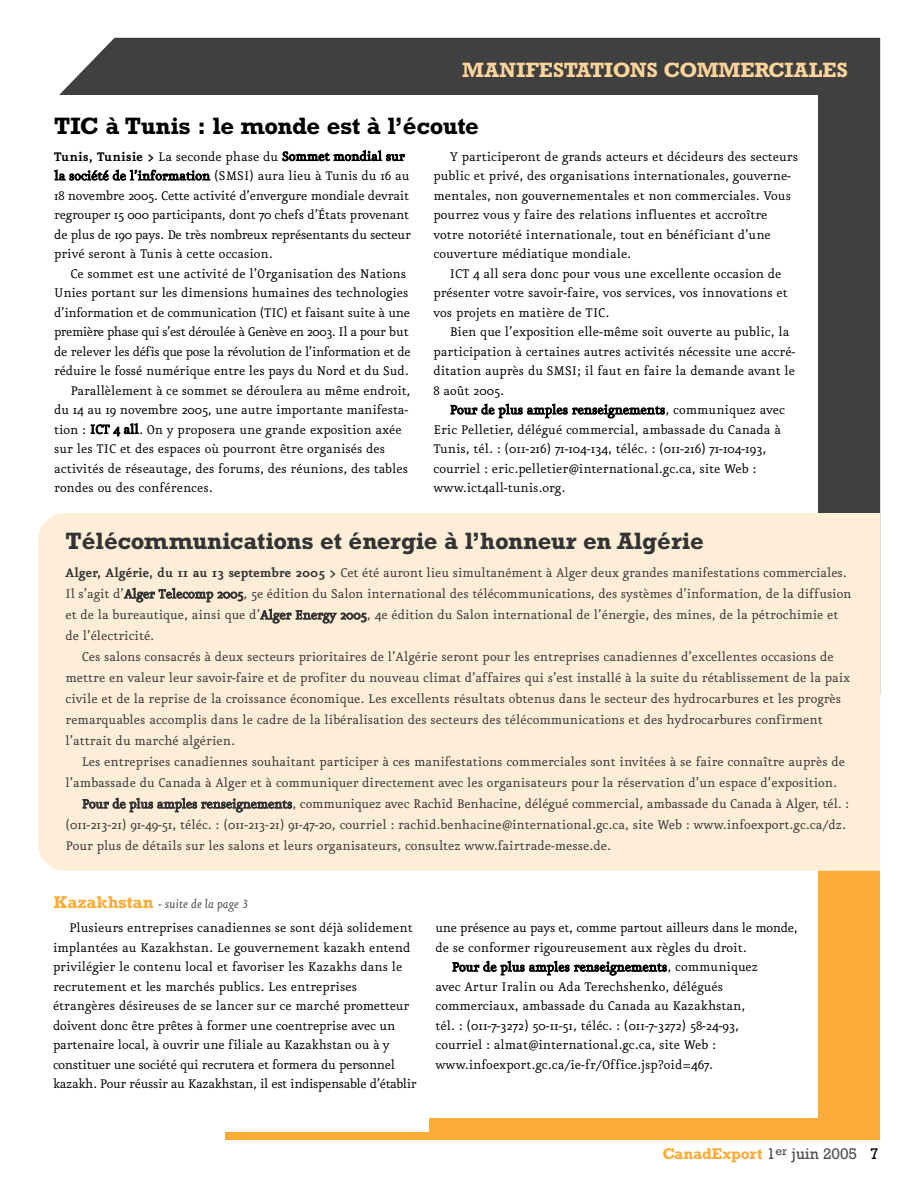
<style>
.page{position:relative;width:918px;height:1188px;background:#fff}
.page>*{position:absolute;margin:0;border:0;box-sizing:border-box;transform-origin:0 0}
.t1{font:700 24px "Rockwell";letter-spacing:-.01em;color:#333}
.t2{font:700 24px "Rockwell";letter-spacing:-.02em;color:#000}
.t3{font:700 21px "Rockwell";color:#ffd59b}
.t4{font:700 15.75px "Rockwell";letter-spacing:-.005em;color:#ffab37}
.t5{font:15px/19.5px "Eureka";color:#000}
.t6{font:15px/21px "Eureka";color:#333}
.t7{font:15px "Eureka";letter-spacing:-.02em;color:#000}
.t8{font:15px "Eureka";letter-spacing:-.025em;color:#000}
.t9{font:15px "Eureka";letter-spacing:-.035em;color:#000}
.t10{font:italic 14.25px "Eureka";color:#4d4d4d}
.s1{font-weight:700}
.s2{font-family:"Rockwell";font-weight:700;font-style:normal;font-size:17.25px;color:#ffab37}
.s3{font-weight:400;color:#4d4d4d}
.s4{font-weight:400;color:#000}
</style>
<div class="page">
<div style="left:59px;top:38px;width:821px;height:475px;background:#404040"></div>
<div style="left:38px;top:623px;width:842px;height:516px;background:#ffab37"></div>
<div style="left:35px;top:95px;width:783px;height:1045px;background:#fff"></div>
<div style="left:430px;top:1118px;width:450px;height:21px;background:#ffab37"></div>
<div style="left:226px;top:1132px;width:654px;height:7px;background:#ffab37"></div>
<div style="left:38px;top:513px;width:842px;height:358px;background:#ffeed7"></div>
<h2 class="t3" style="left:462px;top:63px;width:387px">MANIFESTATIONS COMMERCIALES</h2>
<h1 class="t2" style="left:54px;top:117px;width:426px">TIC à Tunis : le monde est à l’écoute</h1>
<p class="t5" style="left:54px;top:146px;width:358px"><span class="s1">Tunis, Tunisie &gt;</span> La seconde phase du Sommet mondial sur la société de l’information (SMSI) aura lieu à Tunis du 16 au 18 novembre 2005. Cette activité d’envergure mondiale devrait regrouper 15 000 participants, dont 70 chefs d’États provenant de plus de 190 pays. De très nombreux représentants du secteur privé seront à Tunis à cette occasion.</p>
<p class="t5" style="left:70px;top:263px;width:337px">Ce sommet est une activité de l’Organisation des Nations</p>
<p class="t5" style="left:54px;top:282px;width:356px">Unies portant sur les dimensions humaines des technologies</p>
<p class="t7" style="left:54px;top:303px;width:357px">d’information et de communication (TIC) et faisant suite à une</p>
<p class="t9" style="left:54px;top:322px;width:356px">première phase qui s’est déroulée à Genève en 2003. Il a pour but</p>
<p class="t8" style="left:54px;top:342px;width:358px">de relever les défis que pose la révolution de l’information et de</p>
<p class="t5" style="left:54px;top:360px;width:356px">réduire le fossé numérique entre les pays du Nord et du Sud.</p>
<p class="t5" style="left:70px;top:380px;width:342px">Parallèlement à ce sommet se déroulera au même endroit,</p>
<p class="t5" style="left:54px;top:399px;width:356px">du 14 au 19 novembre 2005, une autre importante manifesta-</p>
<p class="t5" style="left:54px;top:419px;width:349px">tion : ICT 4 all. On y proposera une grande exposition axée</p>
<p class="t5" style="left:54px;top:438px;width:333px">sur les TIC et des espaces où pourront être organisés des</p>
<p class="t5" style="left:54px;top:458px;width:355px">activités de réseautage, des forums, des réunions, des tables</p>
<p class="t5" style="left:54px;top:477px;width:160px">rondes ou des conférences.</p>
<p class="t5" style="left:434px;top:146px;width:366px;text-indent:16px">Y participeront de grands acteurs et décideurs des secteurs public et privé, des organisations internationales, gouverne&shy;mentales, non gouvernementales et non commerciales. Vous pourrez vous y faire des relations influentes et accroître votre notoriété internationale, tout en bénéficiant d’une couverture médiatique mondiale.</p>
<p class="t5" style="left:434px;top:263px;width:356px;text-indent:16px">ICT 4 all sera donc pour vous une excellente occasion de présenter votre savoir-faire, vos services, vos innovations et vos projets en matière de TIC.</p>
<p class="t5" style="left:434px;top:321px;width:363px;text-indent:16px">Bien que l’exposition elle-même soit ouverte au public, la participation à certaines autres activités nécessite une accré&shy;ditation auprès du SMSI; il faut en faire la demande avant le 8 août 2005.</p>
<p class="t5" style="left:434px;top:399px;width:353px;text-indent:16px">Pour de plus amples renseignements, communiquez avec Eric Pelletier, délégué commercial, ambassade du Canada à Tunis, tél. : (011-216) 71-104-134, téléc. : (011-216) 71-104-193, courriel : eric.pelletier@international.gc.ca, site Web : www.ict4all-tunis.org.</p>
<h1 class="t1" style="left:66px;top:533px;width:640px">Télécommunications et énergie à l’honneur en Algérie</h1>
<p class="t6" style="left:66px;top:562px;width:788px"><span class="s1">Alger, Algérie, du 11 au 13 septembre 2005 &gt;</span> Cet été auront lieu simultanément à Alger deux grandes manifestations commerciales.<br>Il s’agit d’Alger Telecomp 2005, 5e édition du Salon international des télécommunications, des systèmes d’information, de la diffusion et de la bureautique, ainsi que d’Alger Energy 2005, 4e édition du Salon international de l’énergie, des mines, de la pétrochimie et de l’électricité.</p>
<p class="t6" style="left:66px;top:646px;width:786px;text-indent:16px">Ces salons consacrés à deux secteurs prioritaires de l’Algérie seront pour les entreprises canadiennes d’excellentes occasions de mettre en valeur leur savoir-faire et de profiter du nouveau climat d’affaires qui s’est installé à la suite du rétablissement de la paix civile et de la reprise de la croissance économique. Les excellents résultats obtenus dans le secteur des hydrocarbures et les progrès remarquables accomplis dans le cadre de la libéralisation des secteurs des télécommunications et des hydrocarbures confirment l’attrait du marché algérien.</p>
<p class="t6" style="left:82px;top:751px;width:765px">Les entreprises canadiennes souhaitant participer à ces manifestations commerciales sont invitées à se faire connaître auprès de</p>
<p class="t6" style="left:66px;top:772px;width:773px">l’ambassade du Canada à Alger et à communiquer directement avec les organisateurs pour la réservation d’un espace d’exposition.</p>
<p class="t6" style="left:82px;top:793px;width:769px">Pour de plus amples renseignements, communiquez avec Rachid Benhacine, délégué commercial, ambassade du Canada à Alger, tél. :</p>
<p class="t6" style="left:66px;top:814px;width:782px">(011-213-21) 91-49-51, téléc. : (011-213-21) 91-47-20, courriel : rachid.benhacine@international.gc.ca, site Web : www.infoexport.gc.ca/dz.</p>
<p class="t6" style="left:66px;top:835px;width:547px">Pour plus de détails sur les salons et leurs organisateurs, consultez www.fairtrade-messe.de.</p>
<p class="t10" style="left:54px;top:895px;width:195px"><span class="s2">Kazakhstan</span> - suite de la page 3</p>
<p class="t5" style="left:53px;top:918px;width:365px;text-indent:16px">Plusieurs entreprises canadiennes se sont déjà solidement implantées au Kazakhstan. Le gouvernement kazakh entend privilégier le contenu local et favoriser les Kazakhs dans le recrutement et les marchés publics. Les entreprises étrangères désireuses de se lancer sur ce marché prometteur doivent donc être prêtes à former une coentreprise avec un partenaire local, à ouvrir une filiale au Kazakhstan ou à y constituer une société qui recrutera et formera du personnel kazakh. Pour réussir au Kazakhstan, il est indispensable d’établir</p>
<p class="t7" style="left:435px;top:919px;width:364px">une présence au pays et, comme partout ailleurs dans le monde,</p>
<p class="t5" style="left:435px;top:937px;width:313px">de se conformer rigoureusement aux règles du droit.</p>
<p class="t5" style="left:452px;top:956px;width:308px">Pour de plus amples renseignements, communiquez</p>
<p class="t5" style="left:435px;top:976px;width:289px">avec Artur Iralin ou Ada Terechshenko, délégués</p>
<p class="t5" style="left:435px;top:996px;width:311px">commerciaux, ambassade du Canada au Kazakhstan,</p>
<p class="t5" style="left:435px;top:1015px;width:305px">tél. : (011-7-3272) 50-11-51, téléc. : (011-7-3272) 58-24-93,</p>
<p class="t5" style="left:435px;top:1035px;width:282px">courriel : almat@international.gc.ca, site Web :</p>
<p class="t5" style="left:435px;top:1054px;width:279px">www.infoexport.gc.ca/ie-fr/Office.jsp?oid=467.</p>
<p class="t4" style="left:663px;top:1149px;width:217px">CanadExport <span class="s3">1</span><sup>er</sup> <span class="s3">juin 2005</span> <span class="s4">7</span></p>
</div>
